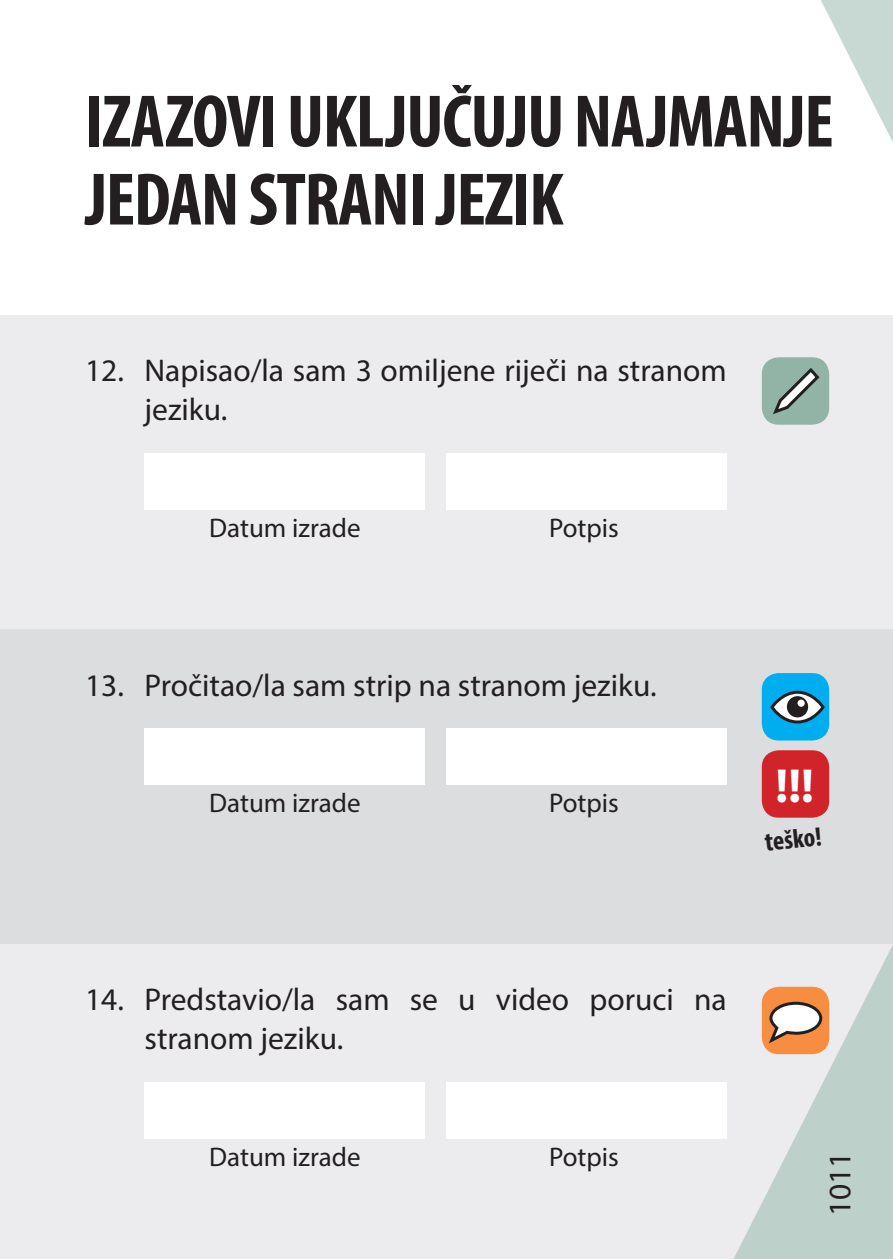
<style>
.page{position:relative;width:893px;height:1259px;background:#fff}
.page>*{position:absolute;margin:0;border:0;box-sizing:border-box;transform-origin:0 0}
.t1{font:700 condensed 75px/78px "Myriad Pro";letter-spacing:-.02em;color:#231f20}
.t2{font:700 48px "Myriad Pro";color:#fff}
.t3{font:31.5px/39px "Myriad Pro";color:#231f20}
.t4{font:27px "Myriad Pro";color:#231f20}
.t5{font:700 condensed 27px "Myriad Pro";color:#231f20}
</style>
<div class="page">
<div style="left:0;top:944px;width:893px;height:315px;background:#ececee"></div>
<div style="left:0;top:315px;width:893px;height:314px;background:#ececee"></div>
<div style="left:0;top:629px;width:893px;height:315px;background:#dcdddf"></div>
<svg style="left:689px;top:778px;width:204px;height:481px"></svg>
<svg style="left:774px;top:0;width:119px;height:425px"></svg>
<div style="left:145px;top:453px;width:280px;height:56px;background:#fff"></div>
<div style="left:446px;top:453px;width:280px;height:56px;background:#fff"></div>
<div style="left:145px;top:728px;width:280px;height:57px;background:#fff"></div>
<div style="left:446px;top:728px;width:280px;height:57px;background:#fff"></div>
<div style="left:145px;top:1082px;width:280px;height:56px;background:#fff"></div>
<div style="left:446px;top:1082px;width:280px;height:56px;background:#fff"></div>
<div style="left:762px;top:986px;width:67px;height:68px;background:#f68d40;border-radius:17px"></div>
<svg style="left:766px;top:1001px;width:58px;height:258px"></svg>
<div style="left:762px;top:357px;width:67px;height:68px;background:#91b4a7;border-radius:17px"></div>
<svg style="left:773px;top:368px;width:47px;height:46px"></svg>
<div style="left:762px;top:673px;width:67px;height:67px;background:#00aeef;border-radius:17px"></div>
<svg style="left:772px;top:692px;width:51px;height:30px"></svg>
<div style="left:770px;top:691px;width:54px;height:32px;border:3px solid #231f20;border-radius:50%"></div>
<div style="left:787px;top:696px;width:21px;height:21px;background:#231f20;border-radius:50%"></div>
<div style="left:797px;top:699px;width:8px;height:8px;background:#fff;border-radius:50%"></div>
<div style="left:762px;top:750px;width:67px;height:67px;background:#d1232a;border-radius:17px"></div>
<h1 class="t1" style="left:85px;top:81px;width:750px">IZAZOVI UKLJUČUJU NAJMANJE<br>JEDAN STRANI JEZIK</h1>
<p class="t3" style="left:145px;top:350px;width:584px;text-indent:-60px">12. Napisao/la sam 3 omiljene riječi na stranom jeziku.</p>
<p class="t4" style="left:209px;top:511px;width:153px">Datum izrade</p>
<p class="t4" style="left:549px;top:511px;width:71px">Potpis</p>
<p class="t3" style="left:85px;top:665px;width:573px">13. Pročitao/la sam strip na stranom jeziku.</p>
<p class="t4" style="left:209px;top:786px;width:153px">Datum izrade</p>
<p class="t4" style="left:549px;top:786px;width:71px">Potpis</p>
<h2 class="t2" style="left:775px;top:754px;width:40px">!!!</h2>
<p class="t5" style="left:763px;top:825px;width:59px;rotate:-6deg">teško!</p>
<p class="t3" style="left:145px;top:980px;width:584px;text-indent:-60px">14. Predstavio/la sam se u video poruci na stranom jeziku.</p>
<p class="t4" style="left:209px;top:1140px;width:153px">Datum izrade</p>
<p class="t4" style="left:549px;top:1140px;width:71px">Potpis</p>
<p class="t3" style="left:820px;top:1216px;width:66px;rotate:-90deg">1011</p>
</div>
